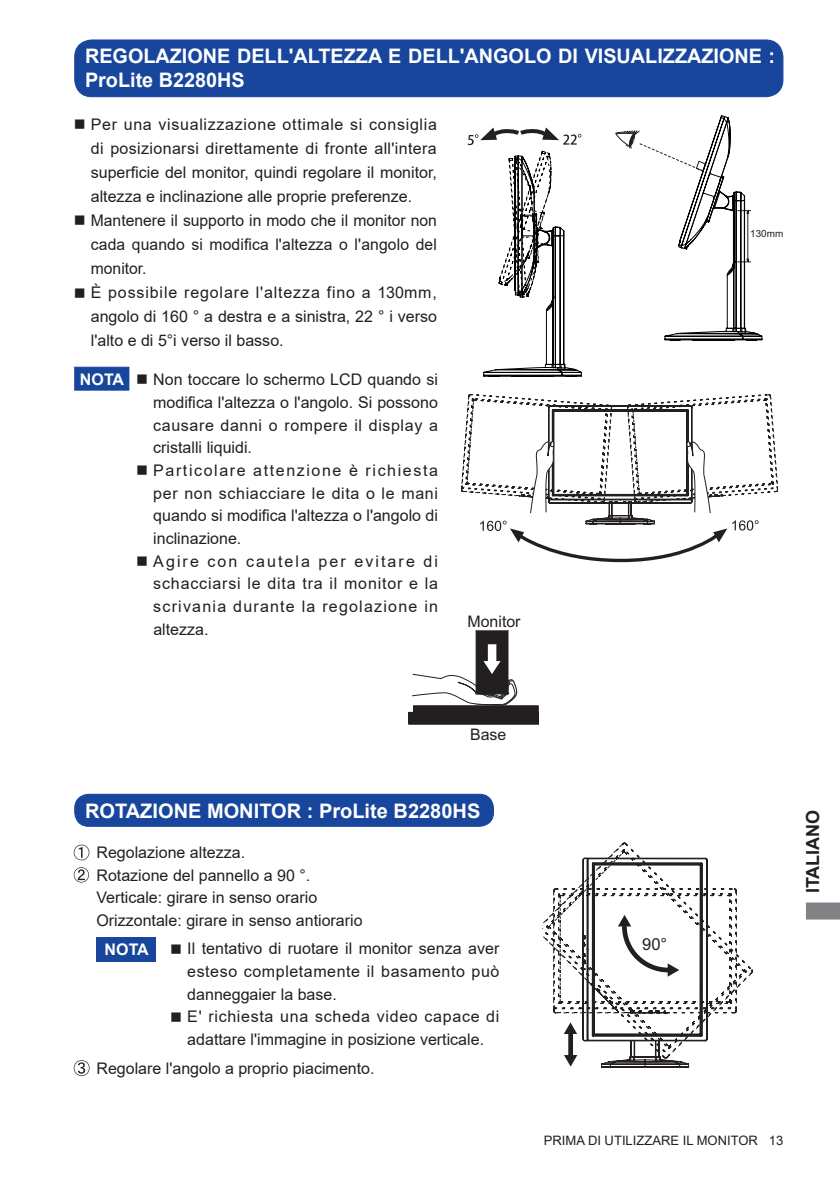
<style>
.page{position:relative;width:840px;height:1191px;background:#fff}
.page>*{position:absolute;margin:0;border:0;box-sizing:border-box;transform-origin:0 0}
.t1{font:700 20px/24px "Arial";color:#fff}
.t2{font:700 18px "Arial";color:#231f20}
.t3{font:16.6px "Arial";color:#231f20}
.t4{font:16px/22.6px "Arial";color:#231f20;text-align:justify}
.t5{font:700 16px "Arial";color:#fff}
.t6{font:15.8px "Arial";color:#231f20}
.t7{font:13px "Arial";color:#231f20}
.t8{font:9.8px "Arial";color:#231f20}
</style>
<div class="page">
<svg style="left:806px;top:902px;width:33px;height:17px"></svg>
<div style="left:75px;top:40px;width:707px;height:57px;background:#18469d;border-radius:17px"></div>
<div style="left:74px;top:40px;width:708px;height:57px;border:1px solid #18469d;border-radius:17px"></div>
<div style="left:74px;top:367px;width:55px;height:23px;background:#18469d;border:1px solid #18469d"></div>
<div style="left:75px;top:794px;width:418px;height:32px;background:#18469d;border-radius:14px"></div>
<div style="left:74px;top:794px;width:419px;height:32px;border:1px solid #18469d;border-radius:14px"></div>
<svg style="left:74px;top:844px;width:15px;height:16px"></svg>
<svg style="left:74px;top:867px;width:15px;height:15px"></svg>
<svg style="left:74px;top:1060px;width:15px;height:15px"></svg>
<div style="left:96px;top:936px;width:59px;height:25px;background:#18469d"></div>
<div style="left:408px;top:712px;width:130px;height:12px;background:#231f20"></div>
<div style="left:413px;top:705px;width:125px;height:7px;background:#231f20"></div>
<div style="left:476px;top:630px;width:32px;height:64px;background:#231f20;border:1px solid #231f20"></div>
<svg style="left:412px;top:644px;width:105px;height:62px"></svg>
<svg style="left:461px;top:394px;width:316px;height:168px"></svg>
<svg style="left:546px;top:849px;width:206px;height:164px"></svg>
<svg style="left:553px;top:857px;width:183px;height:211px"></svg>
<svg style="left:615px;top:116px;width:146px;height:224px"></svg>
<svg style="left:483px;top:151px;width:98px;height:225px"></svg>
<svg style="left:467px;top:127px;width:114px;height:18px"></svg>
<p class="t1" style="left:85px;top:44px;width:691px">REGOLAZIONE DELL'ALTEZZA E DELL'ANGOLO DI VISUALIZZAZIONE :<br>ProLite B2280HS</p>
<p class="t4" style="left:91px;top:112px;width:347px;line-height:24px;text-indent:-17px">■ Per una visualizzazione ottimale si consiglia di posizionarsi direttamente di fronte all'intera superficie del monitor, quindi regolare il monitor, altezza e inclinazione alle proprie preferenze.</p>
<p class="t4" style="left:91px;top:208px;width:347px;line-height:24px;text-indent:-17px">■ Mantenere il supporto in modo che il monitor non cada quando si modifica l'altezza o l'angolo del monitor.</p>
<p class="t4" style="left:91px;top:280px;width:347px;line-height:24px;text-indent:-17px">■ È possibile regolare l'altezza fino a 130mm, angolo di 160 ° a destra e a sinistra, 22 ° i verso l'alto e di 5°i verso il basso.</p>
<p class="t4" style="left:153px;top:368px;width:286px;text-indent:-17px">■ Non toccare lo schermo LCD quando si modifica l'altezza o l'angolo. Si possono causare danni o rompere il display a cristalli liquidi.</p>
<p class="t4" style="left:153px;top:459px;width:286px;text-indent:-17px">■ Particolare attenzione è richiesta per non schiacciare le dita o le mani quando si modifica l'altezza o l'angolo di inclinazione.</p>
<p class="t4" style="left:153px;top:549px;width:286px;text-indent:-17px">■ Agire con cautela per evitare di schacciarsi le dita tra il monitor e la scrivania durante la regolazione in altezza.</p>
<p class="t8" style="left:749px;top:227px;width:34px">130mm</p>
<p class="t5" style="left:80px;top:368px;width:46px">NOTA</p>
<p class="t6" style="left:467px;top:611px;width:55px">Monitor</p>
<p class="t6" style="left:470px;top:723px;width:38px">Base</p>
<p class="t1" style="left:85px;top:799px;width:396px">ROTAZIONE MONITOR : ProLite B2280HS</p>
<p class="t4" style="left:96px;top:841px;width:267px;text-align:left">Regolazione altezza.<br>Rotazione del pannello a 90 °.<br>Verticale: girare in senso orario<br>Orizzontale: girare in senso antiorario</p>
<p class="t4" style="left:187px;top:937px;width:313px;text-indent:-17px">■ Il tentativo di ruotare il monitor senza aver esteso completamente il basamento può danneggaier la base.</p>
<p class="t4" style="left:170px;top:1005px;width:330px;text-align:center">■ E' richiesta una scheda video capace di adattare l'immagine in posizione verticale.</p>
<p class="t4" style="left:96px;top:1056px;width:279px">Regolare l'angolo a proprio piacimento.</p>
<p class="t5" style="left:105px;top:938px;width:46px">NOTA</p>
<p class="t3" style="left:641px;top:932px;width:27px">90°</p>
<p class="t2" style="left:799px;top:893px;width:85px;rotate:-90deg">ITALIANO</p>
<p class="t7" style="left:543px;top:1131px;width:241px">PRIMA DI UTILIZZARE IL MONITOR 13</p>
</div>
